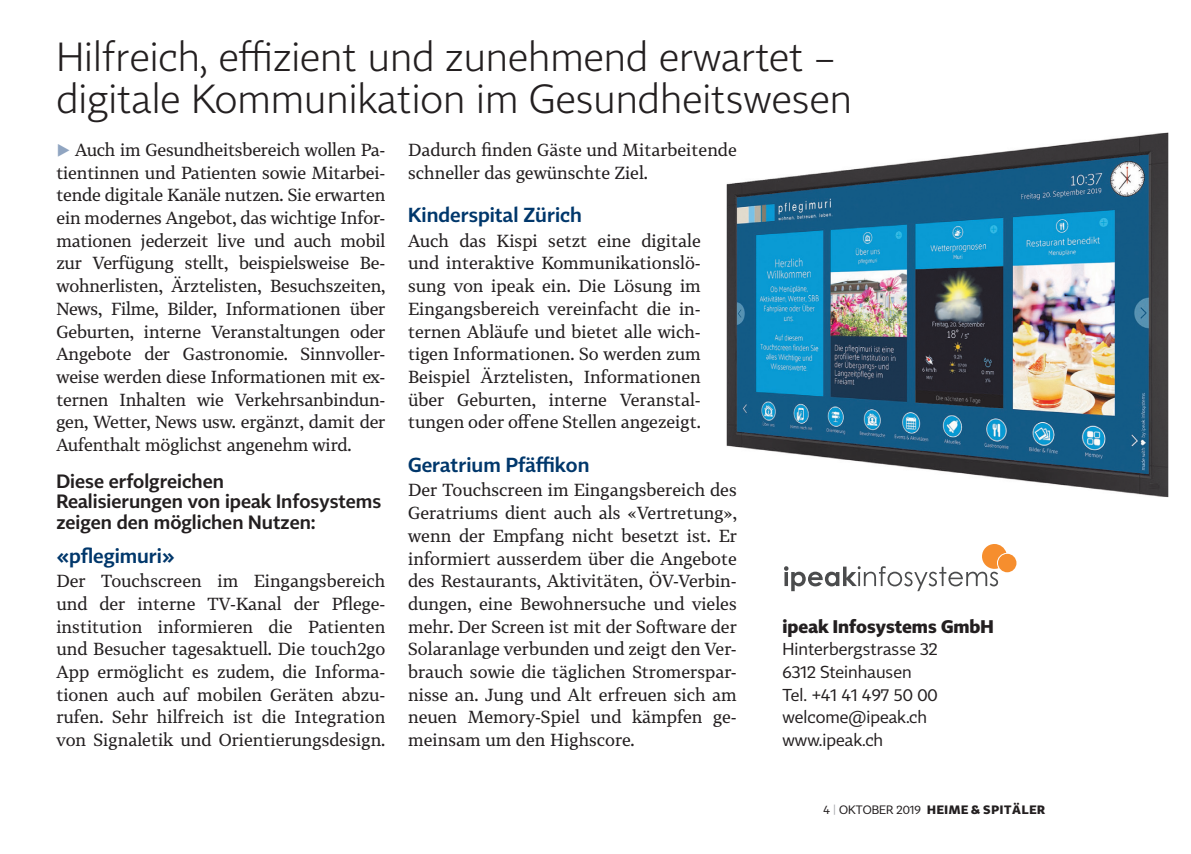
<style>
.page{position:relative;width:1191px;height:854px;background:#fff}
.page>*{position:absolute;margin:0;border:0;box-sizing:border-box;transform-origin:0 0}
.t1{font:300 40px/42px "Tabac Sans";color:#231f20}
.t2{font:600 20px "Tabac Sans";color:#00376b}
.t3{font:600 19px/20px "Tabac Sans";color:#231f20}
.t4{font:700 18px "Tabac Sans";color:#231f20}
.t5{font:17.2px/22.6px "Tabac G3";color:#231f20;text-align:justify}
.t6{font:17px/22.6px "Tabac Sans";color:#231f20}
.t7{font:700 12px "Tabac Sans";letter-spacing:.06em;color:#231f20}
.s1{font-family:"Tabac Sans";font-size:16px;color:#90a5c1}
.s2{font-weight:400}
.s3{font-weight:500;font-size:10px;color:#a8a9ad}
</style>
<div class="page">
<img style="left:726px;top:132px;width:442px;height:365px">
<div style="left:997px;top:553px;width:19px;height:19px;background:#f68e2e;border-radius:50%"></div>
<svg style="left:784px;top:544px;width:222px;height:47px"></svg>
<h1 class="t1" style="left:56px;top:36px;width:796px">Hilfreich, effizient und zunehmend erwartet – digitale Kommunikation im Gesundheitswesen</h1>
<p class="t5" style="left:56px;top:138px;width:330px"><span class="s1">▶</span> Auch im Gesundheitsbereich wollen Pa&shy;tientinnen und Patienten sowie Mitarbei&shy;tende digitale Kanäle nutzen. Sie erwarten ein modernes Angebot, das wichtige Infor&shy;mationen jederzeit live und auch mobil zur Verfügung stellt, beispielsweise Be&shy;wohnerlisten, Ärztelisten, Besuchszeiten, News, Filme, Bilder, Informationen über Geburten, interne Veranstaltungen oder Angebote der Gastronomie. Sinnvoller&shy;weise werden diese Informationen mit ex&shy;ternen Inhalten wie Verkehrsanbindun&shy;gen, Wetter, News usw. ergänzt, damit der Aufenthalt möglichst angenehm wird.</p>
<p class="t3" style="left:56px;top:471px;width:326px">Diese erfolgreichen<br>Realisierungen von ipeak Infosystems zeigen den möglichen Nutzen:</p>
<p class="t2" style="left:56px;top:543px;width:120px">«pflegimuri»</p>
<p class="t5" style="left:56px;top:569px;width:330px">Der Touchscreen im Eingangsbereich und der interne TV-Kanal der Pflege&shy;institution informieren die Patienten und Besucher tagesaktuell. Die touch2go App ermöglicht es zudem, die Informa&shy;tionen auch auf mobilen Geräten abzu&shy;rufen. Sehr hilfreich ist die Integration von Signaletik und Orientierungsdesign.</p>
<p class="t5" style="left:408px;top:138px;width:330px">Dadurch finden Gäste und Mitarbeitende schneller das gewünschte Ziel.</p>
<p class="t2" style="left:408px;top:202px;width:175px">Kinderspital Zürich</p>
<p class="t5" style="left:408px;top:229px;width:294px">Auch das Kispi setzt eine digitale und interaktive Kommunikationslö&shy;sung von ipeak ein. Die Lösung im Eingangsbereich vereinfacht die in&shy;ternen Abläufe und bietet alle wich&shy;tigen Informationen. So werden zum Beispiel Ärztelisten, Informationen über Geburten, interne Veranstal&shy;tungen oder offene Stellen angezeigt.</p>
<p class="t2" style="left:408px;top:452px;width:183px">Geratrium Pfäffikon</p>
<p class="t5" style="left:408px;top:479px;width:330px">Der Touchscreen im Eingangsbereich des Geratriums dient auch als «Vertretung», wenn der Empfang nicht besetzt ist. Er informiert ausserdem über die Angebote des Restaurants, Aktivitäten, ÖV-Verbin&shy;dungen, eine Bewohnersuche und vieles mehr. Der Screen ist mit der Software der Solaranlage verbunden und zeigt den Ver&shy;brauch sowie die täglichen Stromerspar&shy;nisse an. Jung und Alt erfreuen sich am neuen Memory-Spiel und kämpfen ge&shy;meinsam um den Highscore.</p>
<p class="t4" style="left:782px;top:614px;width:213px">ipeak Infosystems GmbH</p>
<p class="t6" style="left:782px;top:638px;width:157px">Hinterbergstrasse 32<br>6312 Steinhausen<br>Tel. +41 41 497 50 00 welcome@ipeak.ch www.ipeak.ch</p>
<p class="t7" style="left:823px;top:801px;width:223px"><span class="s2">4</span> <span class="s3">|</span> <span class="s2">OKTOBER 2019</span> HEIME &amp; SPITÄLER</p>
</div>
